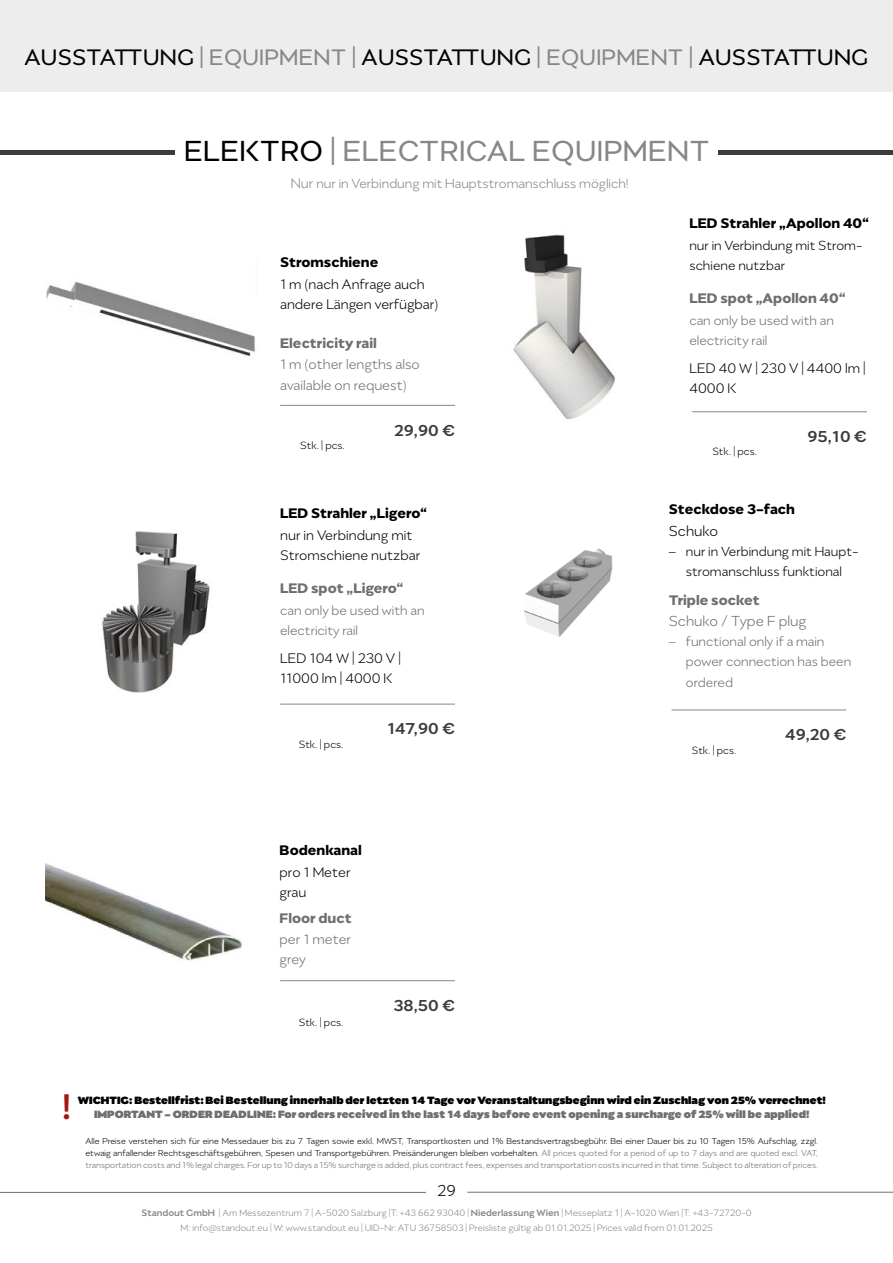
<style>
.page{position:relative;width:893px;height:1263px;background:#fff}
.page>*{position:absolute;margin:0;border:0;box-sizing:border-box;transform-origin:0 0}
.t1{font:500 40.5px "Migrena Grotesque";color:#a81612}
.t2{font:33px "Migrena Grotesque";letter-spacing:.01em;color:#878787}
.t3{font:25.5px "Migrena Grotesque";letter-spacing:.01em;color:#000}
.t4{font:500 18px "Migrena Grotesque";color:#3c3c3b}
.t5{font:300 18px "Migrena Grotesque";color:#000}
.t6{font:300 16.5px "Migrena Grotesque";color:#706f6f}
.t7{font:300 16.5px "Migrena Grotesque";color:#000}
.t8{font:300 15.75px/20.2px "Migrena Grotesque";color:#000}
.t9{font:600 15.75px "Migrena Grotesque";color:#000}
.t10{font:600 15.75px "Migrena Grotesque";color:#706f6f}
.t11{font:300 15.75px/20.2px "Migrena Grotesque";color:#706f6f}
.t12{font:300 15px/20.2px "Migrena Grotesque";color:#706f6f}
.t13{font:300 15px/20.2px "Migrena Grotesque";color:#000}
.t14{font:300 15px "Migrena Grotesque";color:#878787}
.t15{font:900 12px "Migrena Grotesque";color:#000}
.t16{font:900 12px "Migrena Grotesque";color:#706f6f}
.t17{font:300 12px "Migrena Grotesque";color:#000}
.t18{font:300 10.5px/15.6px "Migrena Grotesque";color:#878787;text-align:center}
.t19{font:300 9.75px/11.7px "Migrena Grotesque";color:#000;text-align:justify}
.s1{color:#878787}
.s2{color:#000}
.s3{font-size:15.75px}
.s4{color:#706f6f}
.s5{font-weight:500}
</style>
<div class="page">
<div style="left:0;top:0;width:893px;height:92px;background:#ededed"></div>
<hr style="left:0;top:1192px;width:426px;height:1px;background:#706f6f">
<hr style="left:467px;top:1192px;width:426px;height:1px;background:#706f6f">
<hr style="left:0;top:150px;width:175px;height:4px;background:#3c3c3b">
<hr style="left:719px;top:150px;width:174px;height:4px;background:#3c3c3b">
<img style="left:102px;top:531px;width:108px;height:162px">
<img style="left:46px;top:282px;width:210px;height:74px">
<img style="left:513px;top:234px;width:102px;height:186px">
<img style="left:45px;top:863px;width:197px;height:98px">
<hr style="left:280px;top:405px;width:175px;height:1px;background:#878787">
<hr style="left:280px;top:704px;width:175px;height:1px;background:#878787">
<hr style="left:280px;top:980px;width:175px;height:1px;background:#878787">
<hr style="left:692px;top:411px;width:175px;height:1px;background:#878787">
<img style="left:524px;top:548px;width:89px;height:89px">
<hr style="left:672px;top:710px;width:174px;height:1px;background:#878787">
<h3 class="t3" style="left:25px;top:42px;width:845px">AUSSTATTUNG <span class="s1">| EQUIPMENT |</span> AUSSTATTUNG <span class="s1">| EQUIPMENT |</span> AUSSTATTUNG</h3>
<h2 class="t2" style="left:184px;top:132px;width:527px"><span class="s2">ELEKTRO</span> | ELECTRICAL EQUIPMENT</h2>
<h3 class="t14" style="left:291px;top:175px;width:339px"><span class="s3">Nur</span> nur in Verbindung mit Hauptstromanschluss möglich!</h3>
<h3 class="t9" style="left:280px;top:253px;width:100px">Stromschiene</h3>
<h3 class="t8" style="left:280px;top:274px;width:160px">1 m (nach Anfrage auch andere Längen verfügbar)</h3>
<h3 class="t10" style="left:280px;top:333px;width:98px">Electricity rail</h3>
<h3 class="t11" style="left:280px;top:354px;width:141px">1 m (other lengths also available on request)</h3>
<p class="t17" style="left:300px;top:439px;width:46px">Stk. | pcs.</p>
<h3 class="t4" style="left:394px;top:419px;width:62px">29,90 €</h3>
<h3 class="t9" style="left:280px;top:504px;width:148px">LED Strahler „Ligero“</h3>
<h3 class="t8" style="left:280px;top:525px;width:142px">nur in Verbindung mit<br>Stromschiene nutzbar</h3>
<h3 class="t10" style="left:280px;top:579px;width:125px">LED spot „Ligero“</h3>
<h3 class="t12" style="left:280px;top:600px;width:146px">can only be used with an electricity rail</h3>
<h3 class="t8" style="left:280px;top:648px;width:122px">LED 104 W | 230 V |<br>11000 lm | 4000 K</h3>
<p class="t17" style="left:299px;top:738px;width:46px">Stk. | pcs.</p>
<h3 class="t4" style="left:387px;top:718px;width:69px">147,90 €</h3>
<h3 class="t9" style="left:689px;top:214px;width:181px">LED Strahler „Apollon 40“</h3>
<h3 class="t13" style="left:689px;top:235px;width:175px">nur in Verbindung mit Strom&shy;schiene nutzbar</h3>
<h3 class="t10" style="left:689px;top:289px;width:158px">LED spot „Apollon 40“</h3>
<h3 class="t12" style="left:689px;top:310px;width:146px">can only be used with an electricity rail</h3>
<h3 class="t8" style="left:689px;top:358px;width:178px">LED 40 W | 230 V | 4400 lm |<br>4000 K</h3>
<p class="t17" style="left:712px;top:444px;width:46px">Stk. | pcs.</p>
<h3 class="t4" style="left:807px;top:426px;width:61px">95,10 €</h3>
<h3 class="t9" style="left:669px;top:499px;width:128px">Steckdose 3-fach</h3>
<h3 class="t7" style="left:669px;top:521px;width:51px">Schuko</h3>
<h3 class="t13" style="left:669px;top:541px;width:191px;text-align:center">– nur in Verbindung mit Haupt&shy;stromanschluss funktional</h3>
<h3 class="t10" style="left:669px;top:591px;width:92px">Triple socket</h3>
<h3 class="t6" style="left:669px;top:611px;width:139px">Schuko / Type F plug</h3>
<h3 class="t12" style="left:686px;top:631px;width:167px;text-indent:-17px">– functional only if a main power connection has been ordered</h3>
<p class="t17" style="left:692px;top:743px;width:46px">Stk. | pcs.</p>
<h3 class="t4" style="left:785px;top:724px;width:63px">49,20 €</h3>
<h3 class="t9" style="left:280px;top:840px;width:84px">Bodenkanal</h3>
<h3 class="t8" style="left:280px;top:861px;width:72px">pro 1 Meter grau</h3>
<h3 class="t10" style="left:280px;top:909px;width:74px">Floor duct</h3>
<h3 class="t11" style="left:280px;top:928px;width:73px">per 1 meter grey</h3>
<p class="t17" style="left:299px;top:1015px;width:46px">Stk. | pcs.</p>
<h3 class="t4" style="left:393px;top:994px;width:63px">38,50 €</h3>
<h1 class="t1" style="left:62px;top:1082px;width:11px">!</h1>
<p class="t15" style="left:78px;top:1093px;width:749px">WICHTIG: Bestellfrist: Bei Bestellung innerhalb der letzten 14 Tage vor Veranstaltungsbeginn wird ein Zuschlag von 25% verrechnet!</p>
<p class="t16" style="left:94px;top:1107px;width:717px">IMPORTANT - ORDER DEADLINE: For orders received in the last 14 days before event opening a surcharge of 25% will be applied!</p>
<p class="t19" style="left:85px;top:1135px;width:734px">Alle Preise verstehen sich für eine Messedauer bis zu 7 Tagen sowie exkl. MWST, Transportkosten und 1% Bestandsvertragsbegbühr. Bei einer Dauer bis zu 10 Tagen 15% Aufschlag, zzgl. etwaig anfallender Rechtsgeschäftsgebühren, Spesen und Transportgebühren. Preisänderungen bleiben vorbehalten. <span class="s4">All prices quoted for a period of up to 7 days and are quoted excl. VAT, transportation costs and 1% legal charges. For up to 10 days a 15% surcharge is added, plus contract fees, expenses and transportation costs incurred in that time. Subject to alteration of prices.</span></p>
<h3 class="t5" style="left:437px;top:1180px;width:20px">29</h3>
<p class="t18" style="left:142px;top:1204px;width:612px"><span class="s5">Standout GmbH</span> | Am Messezentrum 7 | A-5020 Salzburg |T: +43 662 93040 | <span class="s5">Niederlassung Wien</span> | Messeplatz 1 | A-1020 Wien |T: +43-72720-0<br>M: info@standout.eu | W: www.standout.eu | UID-Nr: ATU 36758503 | Preisliste gültig ab 01.01.2025 | Prices valid from 01.01.2025</p>
</div>
